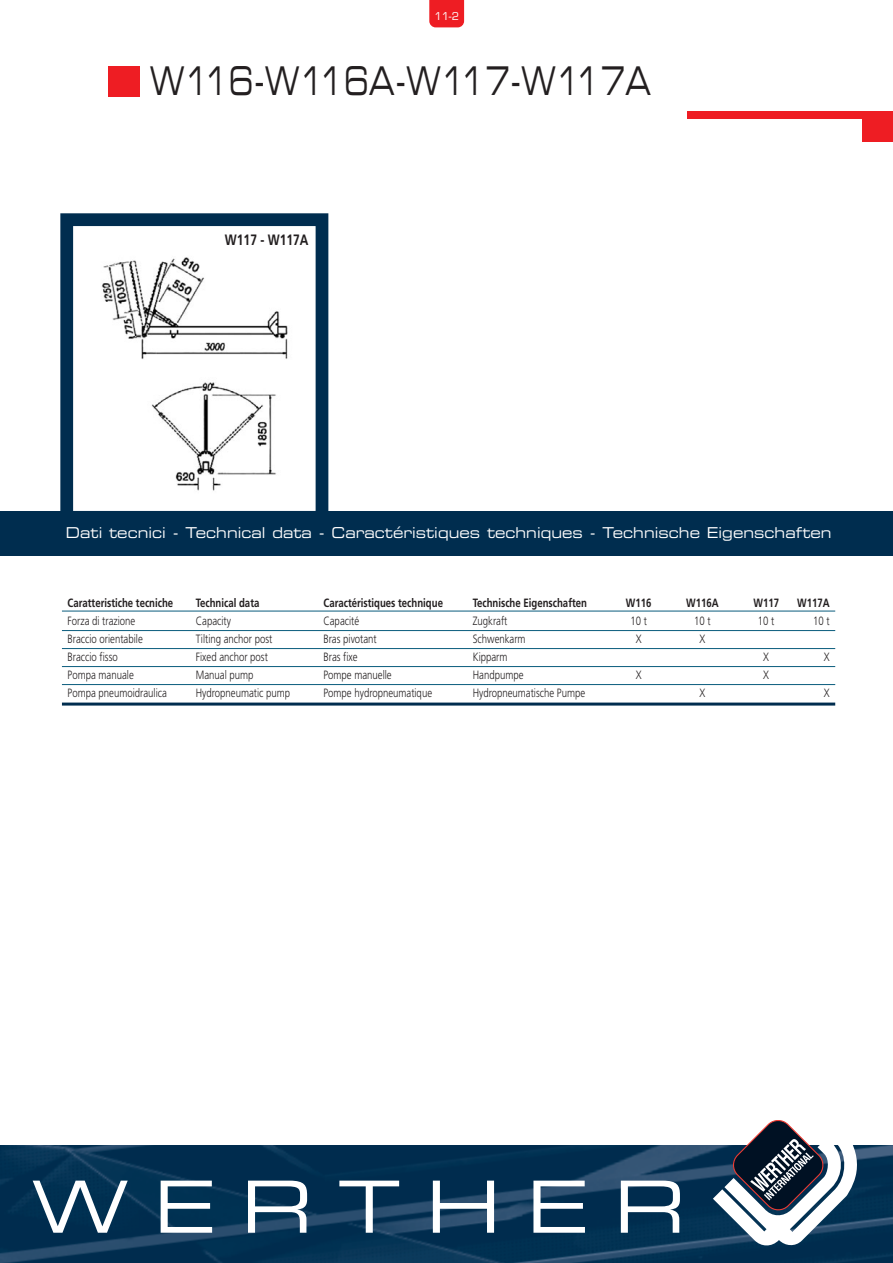
<style>
.page{position:relative;width:893px;height:1263px;background:#fff}
.page>*{position:absolute;margin:0;border:0;box-sizing:border-box;transform-origin:0 0}
.t1{font:39.6px "Eurostile Extended Two";color:#231f20;scale:.65 1}
.t2{font:15px "Eurostile Extended Two";letter-spacing:.005em;color:#fff;scale:.9 1}
.t3{font:700 15px "Frutiger";color:#231f20;scale:.8 1}
.t4{font:300 12px "Frutiger";color:#231f20;scale:.8 1}
.t5{font:700 12px "Frutiger";color:#231f20;scale:.8 1}
.t6{font:10.5px "Eurostile";color:#fff}
</style>
<div class="page">
<div style="left:862px;top:111px;width:30px;height:31px;background:#ee1d23"></div>
<div style="left:687px;top:111px;width:205px;height:8px;background:#ee1d23"></div>
<img style="left:0;top:1145px;width:892px;height:118px">
<svg style="left:712px;top:1120px;width:146px;height:128px"></svg>
<svg style="left:33px;top:1181px;width:95px;height:52px"></svg>
<svg style="left:161px;top:1181px;width:51px;height:52px"></svg>
<svg style="left:248px;top:1181px;width:59px;height:52px"></svg>
<svg style="left:339px;top:1181px;width:60px;height:52px"></svg>
<svg style="left:433px;top:1181px;width:61px;height:52px"></svg>
<svg style="left:533px;top:1181px;width:52px;height:52px"></svg>
<svg style="left:620px;top:1181px;width:60px;height:52px"></svg>
<div style="left:0;top:511px;width:892px;height:44px;background:#002d4f"></div>
<hr style="left:62px;top:611px;width:773px;height:1px;background:#0a5c7d">
<hr style="left:62px;top:703px;width:773px;height:3px;background:#002d4f">
<hr style="left:62px;top:630px;width:773px;height:1px;background:#0a5c7d">
<hr style="left:62px;top:648px;width:773px;height:1px;background:#0a5c7d">
<hr style="left:62px;top:666px;width:773px;height:1px;background:#0a5c7d">
<hr style="left:62px;top:684px;width:773px;height:1px;background:#0a5c7d">
<div style="left:60px;top:213px;width:268px;height:311px;border:13px solid #002d4f"></div>
<img style="left:101px;top:257px;width:187px;height:234px">
<div style="left:109px;top:66px;width:31px;height:31px;background:#ee1d23"></div>
<svg style="left:429px;top:0;width:35px;height:27px"></svg>
<p class="t6" style="left:434px;top:12px;width:26px">11-2</p>
<h1 class="t1" style="left:150px;top:66px;width:772px">W116-W116A-W117-W117A</h1>
<p class="t3" style="left:225px;top:234px;width:106px">W117 - W117A</p>
<p class="t2" style="left:66px;top:527px;width:852px">Dati tecnici - Technical data - Caractéristiques techniques - Technische Eigenschaften</p>
<p class="t5" style="left:68px;top:598px;width:134px">Caratteristiche tecniche</p>
<p class="t5" style="left:196px;top:598px;width:81px">Technical data</p>
<p class="t5" style="left:323px;top:598px;width:151px">Caractéristiques technique</p>
<p class="t5" style="left:473px;top:598px;width:144px">Technische Eigenschaften</p>
<p class="t5" style="left:626px;top:598px;width:34px">W116</p>
<p class="t5" style="left:686px;top:598px;width:42px">W116A</p>
<p class="t5" style="left:753px;top:598px;width:34px">W117</p>
<p class="t5" style="left:797px;top:598px;width:42px">W117A</p>
<p class="t4" style="left:68px;top:616px;width:86px">Forza di trazione</p>
<p class="t4" style="left:196px;top:616px;width:45px">Capacity</p>
<p class="t4" style="left:323px;top:616px;width:46px">Capacité</p>
<p class="t4" style="left:473px;top:616px;width:45px">Zugkraft</p>
<p class="t4" style="left:630px;top:616px;width:22px">10 t</p>
<p class="t4" style="left:694px;top:616px;width:22px">10 t</p>
<p class="t4" style="left:758px;top:616px;width:22px">10 t</p>
<p class="t4" style="left:813px;top:616px;width:22px">10 t</p>
<p class="t4" style="left:68px;top:634px;width:95px">Braccio orientabile</p>
<p class="t4" style="left:196px;top:634px;width:97px">Tilting anchor post</p>
<p class="t4" style="left:323px;top:634px;width:68px">Bras pivotant</p>
<p class="t4" style="left:473px;top:634px;width:67px">Schwenkarm</p>
<p class="t4" style="left:635px;top:634px;width:9px">X</p>
<p class="t4" style="left:699px;top:634px;width:9px">X</p>
<p class="t4" style="left:68px;top:652px;width:64px">Braccio fisso</p>
<p class="t4" style="left:196px;top:652px;width:91px">Fixed anchor post</p>
<p class="t4" style="left:323px;top:652px;width:44px">Bras fixe</p>
<p class="t4" style="left:473px;top:652px;width:45px">Kipparm</p>
<p class="t4" style="left:763px;top:652px;width:9px">X</p>
<p class="t4" style="left:823px;top:652px;width:9px">X</p>
<p class="t4" style="left:68px;top:670px;width:84px">Pompa manuale</p>
<p class="t4" style="left:196px;top:670px;width:74px">Manual pump</p>
<p class="t4" style="left:323px;top:670px;width:87px">Pompe manuelle</p>
<p class="t4" style="left:473px;top:670px;width:65px">Handpumpe</p>
<p class="t4" style="left:635px;top:670px;width:9px">X</p>
<p class="t4" style="left:763px;top:670px;width:9px">X</p>
<p class="t4" style="left:68px;top:688px;width:125px">Pompa pneumoidraulica</p>
<p class="t4" style="left:196px;top:688px;width:119px">Hydropneumatic pump</p>
<p class="t4" style="left:323px;top:688px;width:137px">Pompe hydropneumatique</p>
<p class="t4" style="left:473px;top:688px;width:142px">Hydropneumatische Pumpe</p>
<p class="t4" style="left:699px;top:688px;width:9px">X</p>
<p class="t4" style="left:823px;top:688px;width:9px">X</p>
</div>
